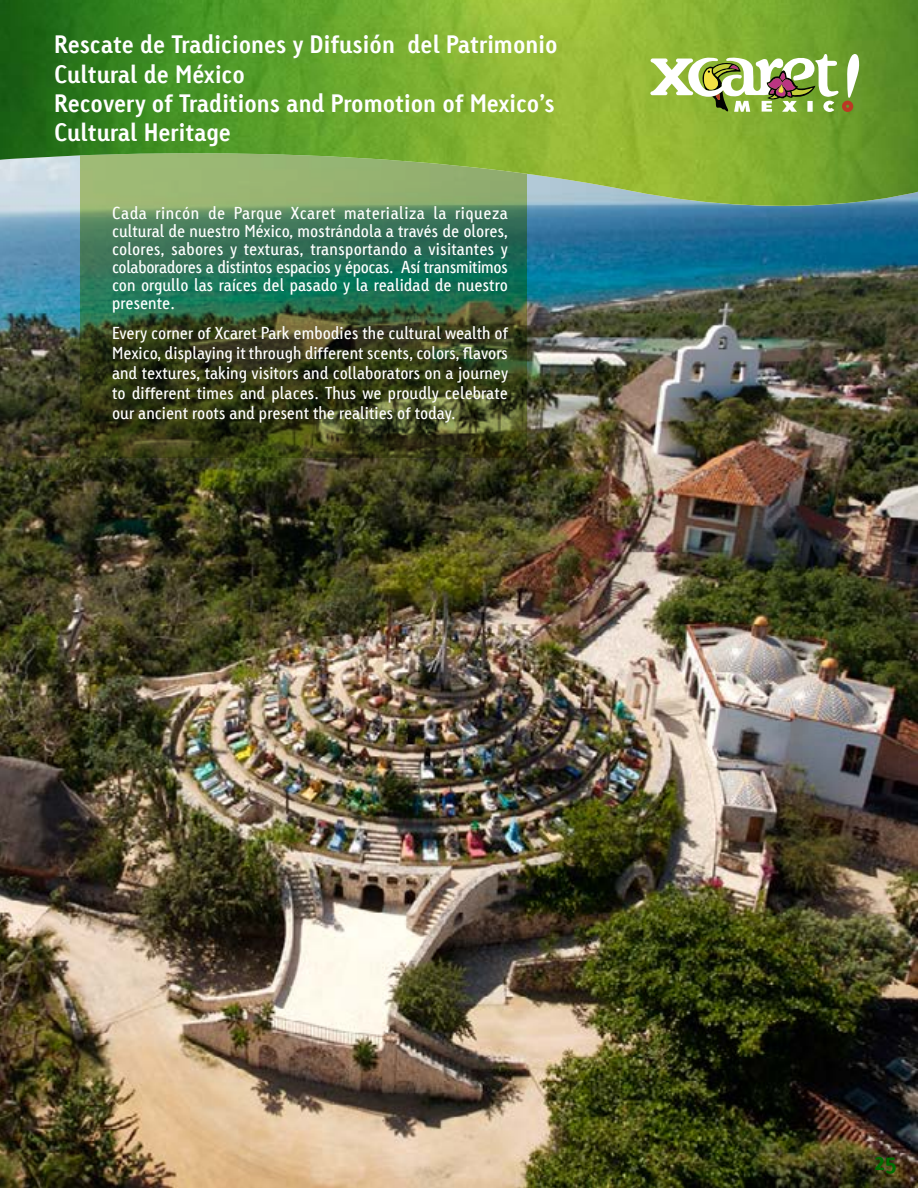
<style>
.page{position:relative;width:918px;height:1188px;background:#fff}
.page>*{position:absolute;margin:0;border:0;box-sizing:border-box;transform-origin:0 0}
.t1{font:24px/29.1px "Linotype Tetria Bold 2";color:#fff}
.t2{font:700 24px "Linotype Tetria";color:#006d00}
.t3{font:16.5px/18px "Linotype Tetria";color:#fff;text-align:justify}
.t4{font:16.5px/19.8px "Linotype Tetria Regular Tab 2";color:#fff;text-align:justify}
.t5{font:16.5px "Linotype Tetria Regular Tab";color:#fff}
</style>
<div class="page">
<img style="left:0;top:224px;width:918px;height:964px">
<svg style="left:81px;top:224px;width:446px;height:234px;background:#315130"></svg>
<svg style="left:0;top:208px;width:918px;height:16px;background:#4e8486"></svg>
<img style="left:0;top:0;width:918px;height:208px">
<svg style="left:650px;top:54px;width:209px;height:58px"></svg>
<h1 class="t1" style="left:54px;top:30px;width:505px">Rescate de Tradiciones y Difusión del Patrimonio Cultural de México<br>Recovery of Traditions and Promotion of Mexico’s Cultural Heritage</h1>
<p class="t3" style="left:112px;top:204px;width:398px">Cada rincón de Parque Xcaret materializa la riqueza cultural de nuestro México, mostrándola a través de olores, colores, sabores y texturas, transportando a visitantes y colaboradores a distintos espacios y épocas. Así transmitimos con orgullo las raíces del pasado y la realidad de nuestro presente.</p>
<p class="t4" style="left:112px;top:323px;width:397px">Every corner of Xcaret Park embodies the cultural wealth of</p>
<p class="t5" style="left:112px;top:343px;width:397px">Mexico, displaying it through different scents, colors, flavors</p>
<p class="t4" style="left:112px;top:363px;width:398px">and textures, taking visitors and collaborators on a journey to different times and places. Thus we proudly celebrate our ancient roots and present the realities of today.</p>
<h1 class="t2" style="left:874px;top:1146px;width:24px">25</h1>
</div>
